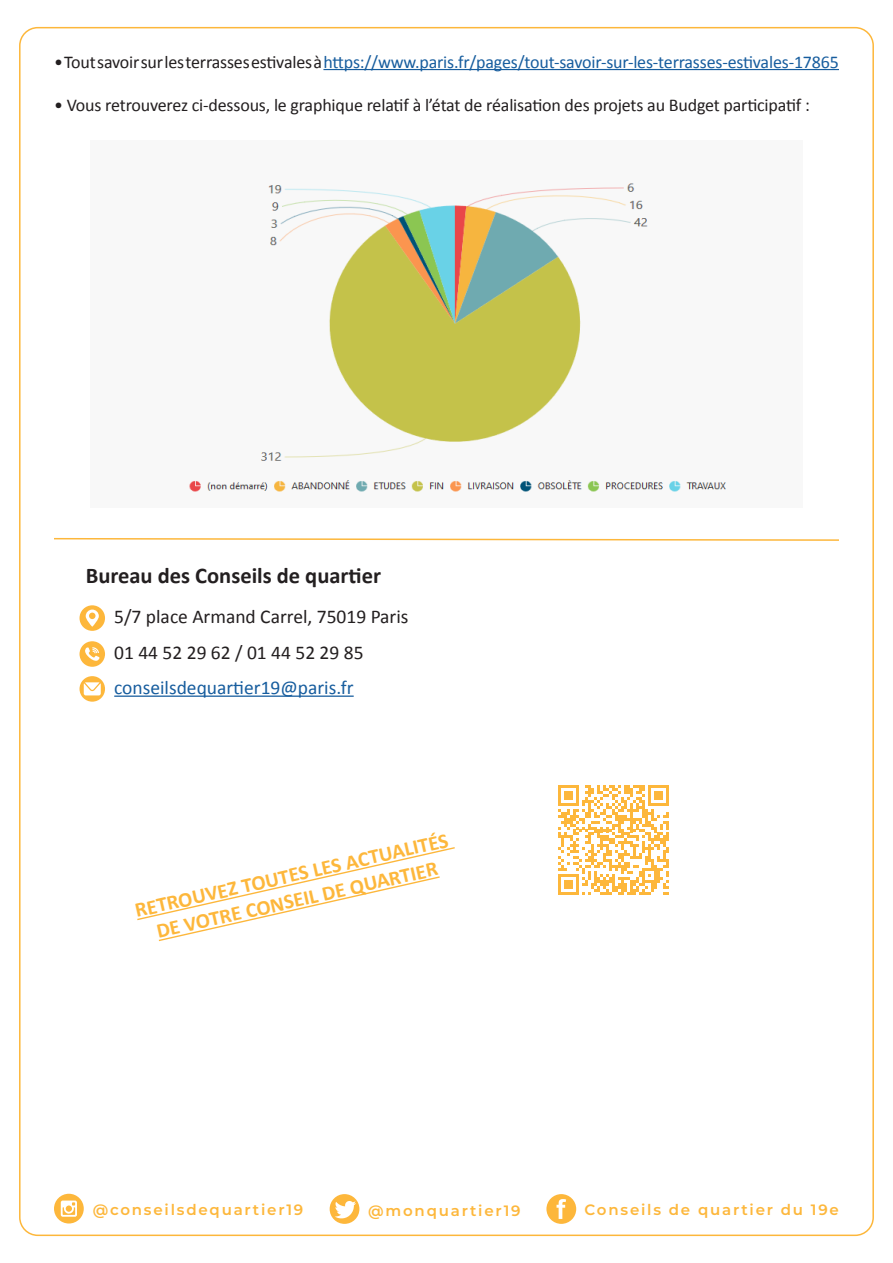
<style>
.page{position:relative;width:893px;height:1263px;background:#fff}
.page>*{position:absolute;margin:0;border:0;box-sizing:border-box;transform-origin:0 0}
.t1{font:700 22.5px "Calibri";color:#231f20}
.t2{font:700 21px "Calibri";color:#fdb73b}
.t3{font:19.5px "Calibri";color:#231f20}
.t4{font:19.5px "Calibri";color:#175d9e}
.t5{font:18px "Calibri";letter-spacing:-.01em;color:#175d9e}
.t6{font:18px "Calibri";letter-spacing:-.01em;color:#231f20}
.t7{font:600 15px "Montserrat";letter-spacing:.12em;color:#fdb73b}
.s1{color:#231f20}
</style>
<div class="page">
<hr style="left:323px;top:69px;width:516px;height:1px;background:#175d9e">
<svg style="left:54px;top:537px;width:785px;height:4px"></svg>
<svg style="left:558px;top:785px;width:110px;height:110px"></svg>
<div style="left:80px;top:641px;width:25px;height:26px;background:#fdb73b;border-radius:50%"></div>
<svg style="left:85px;top:647px;width:14px;height:14px"></svg>
<svg style="left:80px;top:676px;width:25px;height:26px"></svg>
<svg style="left:84px;top:682px;width:17px;height:13px"></svg>
<div style="left:80px;top:605px;width:25px;height:26px;background:#fdb73b;border-radius:50%"></div>
<svg style="left:86px;top:609px;width:13px;height:18px"></svg>
<hr style="left:114px;top:695px;width:240px;height:2px;background:#175d9e">
<svg style="left:546px;top:1194px;width:30px;height:30px"></svg>
<svg style="left:330px;top:1194px;width:29px;height:30px"></svg>
<svg style="left:54px;top:1194px;width:30px;height:29px"></svg>
<img style="left:189px;top:183px;width:537px;height:309px">
<svg style="left:137px;top:847px;width:318px;height:95px"></svg>
<p class="t5" style="left:54px;top:49px;width:786px"><span class="s1">• Tout savoir sur les terrasses estivales à</span> https://www.paris.fr/pages/tout-savoir-sur-les-terrasses-estivales-17865</p>
<p class="t6" style="left:54px;top:92px;width:757px">• Vous retrouverez ci-dessous, le graphique relatif à l’état de réalisation des projets au Budget participatif :</p>
<p class="t1" style="left:86px;top:559px;width:297px">Bureau des Conseils de quartier</p>
<p class="t3" style="left:114px;top:603px;width:296px">5/7 place Armand Carrel, 75019 Paris</p>
<p class="t3" style="left:114px;top:639px;width:251px">01 44 52 29 62 / 01 44 52 29 85</p>
<p class="t4" style="left:114px;top:674px;width:241px">conseilsdequartier19@paris.fr</p>
<p class="t2" style="left:132px;top:897px;width:322px;rotate:-13deg">RETROUVEZ TOUTES LES ACTUALITÉS</p>
<p class="t2" style="left:154px;top:917px;width:289px;rotate:-13deg">DE VOTRE CONSEIL DE QUARTIER</p>
<p class="t7" style="left:93px;top:1199px;width:212px">@conseilsdequartier19</p>
<p class="t7" style="left:368px;top:1200px;width:154px">@monquartier19</p>
<p class="t7" style="left:584px;top:1199px;width:256px">Conseils de quartier du 19e</p>
</div>
